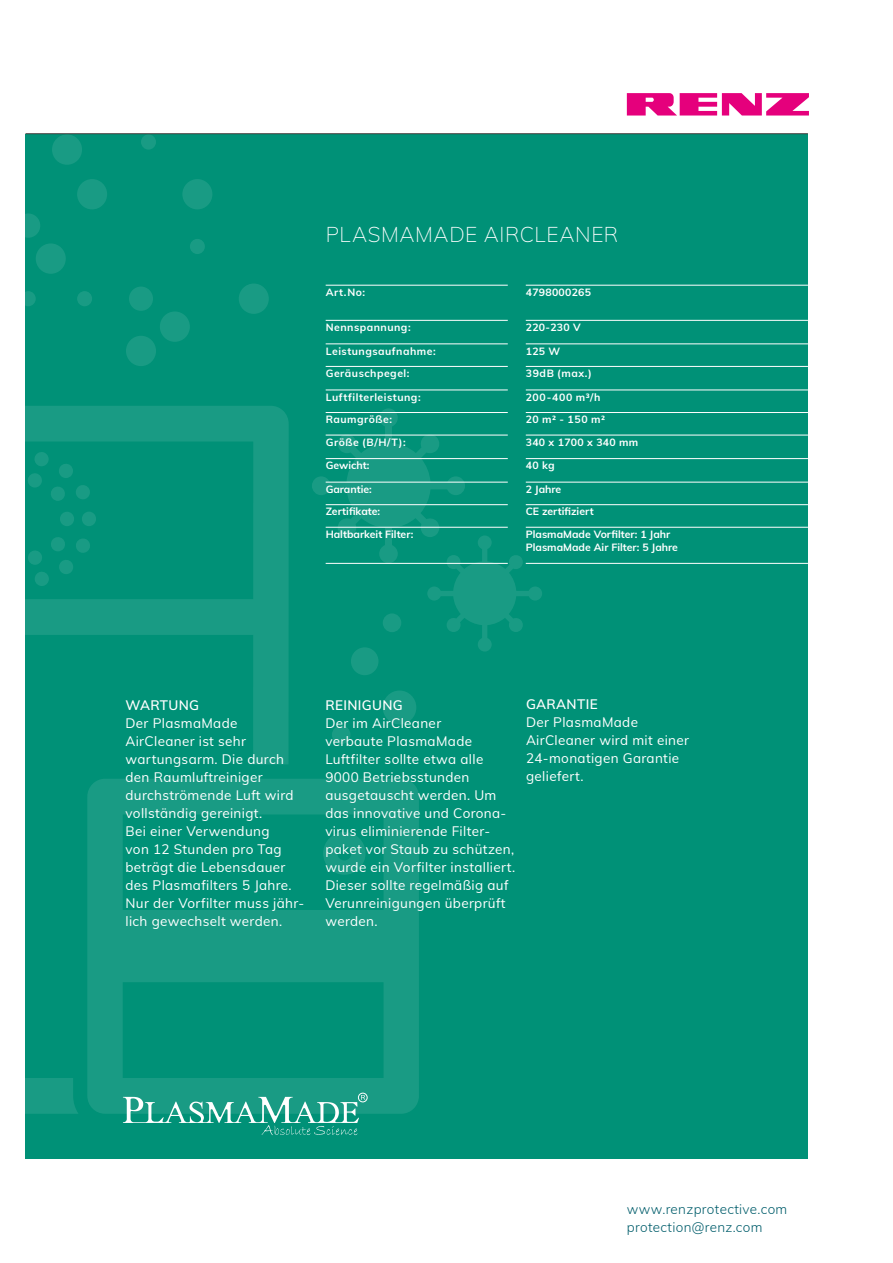
<style>
.page{position:relative;width:893px;height:1263px;background:#fff}
.page>*{position:absolute;margin:0;border:0;box-sizing:border-box;transform-origin:0 0}
.t1{font:200 21px "Mulish";letter-spacing:.025em;color:#fff}
.t2{font:13.5px/18px "Mulish";letter-spacing:.025em;color:#fff}
.t3{font:300 13.5px/18px "Mulish";letter-spacing:.025em;color:#005d6b}
.t4{font:600 13.5px "Mulish";letter-spacing:.025em;color:#fff}
.t5{font:700 10.5px/12.6px "Mulish";color:#fff}
.t6{font:700 10.5px "Mulish";letter-spacing:.025em;color:#fff}
.t7{font:700 10.5px "Mulish";letter-spacing:.045em;color:#fff}
.t8{font:700 10.5px "Mulish";letter-spacing:.05em;color:#fff}
</style>
<div class="page">
<div style="left:26px;top:134px;width:782px;height:1025px;background:#009177"></div>
<svg style="left:289px;top:779px;width:130px;height:335px;fill:#199b84"></svg>
<svg style="left:26px;top:406px;width:263px;height:708px"></svg>
<div style="left:126px;top:336px;width:30px;height:30px;background:#199b84;border-radius:50%"></div>
<div style="left:77px;top:179px;width:30px;height:30px;background:#199b84;border-radius:50%"></div>
<div style="left:52px;top:134px;width:30px;height:31px;background:#199b84;border-radius:50%"></div>
<div style="left:239px;top:283px;width:30px;height:31px;background:#199b84;border-radius:50%"></div>
<div style="left:160px;top:311px;width:30px;height:31px;background:#199b84;border-radius:50%"></div>
<div style="left:129px;top:287px;width:24px;height:24px;background:#199b84;border-radius:50%"></div>
<div style="left:77px;top:291px;width:15px;height:15px;background:#199b84;border-radius:50%"></div>
<svg style="left:26px;top:291px;width:10px;height:15px"></svg>
<div style="left:190px;top:239px;width:15px;height:15px;background:#199b84;border-radius:50%"></div>
<div style="left:141px;top:134px;width:15px;height:16px;background:#199b84;border-radius:50%"></div>
<div style="left:36px;top:243px;width:30px;height:31px;background:#199b84;border-radius:50%"></div>
<div style="left:182px;top:179px;width:30px;height:30px;background:#199b84;border-radius:50%"></div>
<svg style="left:26px;top:213px;width:14px;height:25px"></svg>
<svg style="left:26px;top:451px;width:70px;height:135px"></svg>
<svg style="left:323px;top:832px;width:43px;height:43px"></svg>
<svg style="left:312px;top:408px;width:230px;height:243px"></svg>
<div style="left:383px;top:690px;width:33px;height:34px;background:#199b84;border-radius:50%"></div>
<div style="left:351px;top:647px;width:27px;height:28px;background:#199b84;border-radius:50%"></div>
<div style="left:332px;top:725px;width:18px;height:19px;background:#199b84;border-radius:50%"></div>
<div style="left:383px;top:613px;width:18px;height:19px;background:#199b84;border-radius:50%"></div>
<hr style="left:326px;top:285px;width:182px;height:1px;background:#fff">
<hr style="left:526px;top:285px;width:282px;height:1px;background:#fff">
<hr style="left:326px;top:320px;width:182px;height:1px;background:#fff">
<hr style="left:526px;top:320px;width:282px;height:1px;background:#fff">
<hr style="left:326px;top:344px;width:182px;height:1px;background:#fff">
<hr style="left:526px;top:344px;width:282px;height:1px;background:#fff">
<hr style="left:326px;top:366px;width:182px;height:1px;background:#fff">
<hr style="left:526px;top:366px;width:282px;height:1px;background:#fff">
<hr style="left:326px;top:390px;width:182px;height:1px;background:#fff">
<hr style="left:526px;top:390px;width:282px;height:1px;background:#fff">
<hr style="left:326px;top:412px;width:182px;height:1px;background:#fff">
<hr style="left:526px;top:412px;width:282px;height:1px;background:#fff">
<hr style="left:326px;top:435px;width:182px;height:1px;background:#fff">
<hr style="left:526px;top:435px;width:282px;height:1px;background:#fff">
<hr style="left:326px;top:458px;width:182px;height:1px;background:#fff">
<hr style="left:526px;top:458px;width:282px;height:1px;background:#fff">
<hr style="left:326px;top:482px;width:182px;height:1px;background:#fff">
<hr style="left:526px;top:482px;width:282px;height:1px;background:#fff">
<hr style="left:326px;top:504px;width:182px;height:1px;background:#fff">
<hr style="left:526px;top:504px;width:282px;height:1px;background:#fff">
<hr style="left:326px;top:527px;width:182px;height:1px;background:#fff">
<hr style="left:526px;top:527px;width:282px;height:1px;background:#fff">
<hr style="left:326px;top:563px;width:182px;height:1px;background:#fff">
<hr style="left:526px;top:563px;width:282px;height:1px;background:#fff">
<hr style="left:26px;top:133px;width:782px;height:1px;background:#3a3a39">
<svg style="left:627px;top:93px;width:182px;height:23px"></svg>
<div style="left:358px;top:1093px;width:9px;height:9px;border:1px solid #fff;border-radius:50%"></div>
<svg style="left:123px;top:1095px;width:242px;height:40px"></svg>
<h1 class="t1" style="left:326px;top:219px;width:294px">PLASMAMADE AIRCLEANER</h1>
<p class="t6" style="left:326px;top:284px;width:41px">Art.No:</p>
<p class="t6" style="left:526px;top:284px;width:67px">4798000265</p>
<p class="t7" style="left:326px;top:320px;width:87px">Nennspannung:</p>
<p class="t6" style="left:526px;top:320px;width:56px">220-230 V</p>
<p class="t7" style="left:326px;top:343px;width:112px">Leistungsaufnahme:</p>
<p class="t6" style="left:526px;top:343px;width:36px">125 W</p>
<p class="t7" style="left:326px;top:366px;width:85px">Geräuschpegel:</p>
<p class="t6" style="left:526px;top:366px;width:68px">39dB (max.)</p>
<p class="t8" style="left:326px;top:389px;width:97px">Luftfilterleistung:</p>
<p class="t6" style="left:526px;top:389px;width:76px">200-400 m³/h</p>
<p class="t7" style="left:326px;top:412px;width:68px">Raumgröße:</p>
<p class="t6" style="left:526px;top:412px;width:81px">20 m² - 150 m²</p>
<p class="t6" style="left:326px;top:434px;width:82px">Größe (B/H/T):</p>
<p class="t6" style="left:526px;top:434px;width:114px">340 x 1700 x 340 mm</p>
<p class="t5" style="left:326px;top:459px;width:45px">Gewicht:</p>
<p class="t6" style="left:526px;top:458px;width:30px">40 kg</p>
<p class="t5" style="left:326px;top:482px;width:48px">Garantie:</p>
<p class="t6" style="left:526px;top:481px;width:37px">2 Jahre</p>
<p class="t5" style="left:326px;top:505px;width:56px">Zertifikate:</p>
<p class="t5" style="left:526px;top:505px;width:69px">CE zertifiziert</p>
<p class="t5" style="left:326px;top:527px;width:89px">Haltbarkeit Filter:</p>
<p class="t5" style="left:526px;top:527px;width:154px">PlasmaMade Vorfilter: 1 Jahr<br>PlasmaMade Air Filter: 5 Jahre</p>
<p class="t4" style="left:126px;top:695px;width:75px">WARTUNG</p>
<p class="t2" style="left:126px;top:713px;width:180px">Der PlasmaMade<br>AirCleaner ist sehr wartungsarm. Die durch den Raumluftreiniger durchströmende Luft wird vollständig gereinigt.<br>Bei einer Verwendung<br>von 12 Stunden pro Tag beträgt die Lebensdauer des Plasmafilters 5 Jahre.<br>Nur der Vorfilter muss jähr&shy;lich gewechselt werden.</p>
<p class="t4" style="left:325px;top:695px;width:79px">REINIGUNG</p>
<p class="t2" style="left:325px;top:713px;width:191px">Der im AirCleaner<br>verbaute PlasmaMade<br>Luftfilter sollte etwa alle<br>9000 Betriebsstunden ausgetauscht werden. Um das innovative und Corona&shy;virus eliminierende Filter&shy;paket vor Staub zu schützen, wurde ein Vorfilter installiert.<br>Dieser sollte regelmäßig auf<br>Verunreinigungen überprüft werden.</p>
<p class="t4" style="left:526px;top:695px;width:73px">GARANTIE</p>
<p class="t2" style="left:526px;top:713px;width:164px">Der PlasmaMade<br>AirCleaner wird mit einer<br>24-monatigen Garantie geliefert.</p>
<p class="t3" style="left:627px;top:1199px;width:162px">www.renzprotective.com protection@renz.com</p>
</div>
